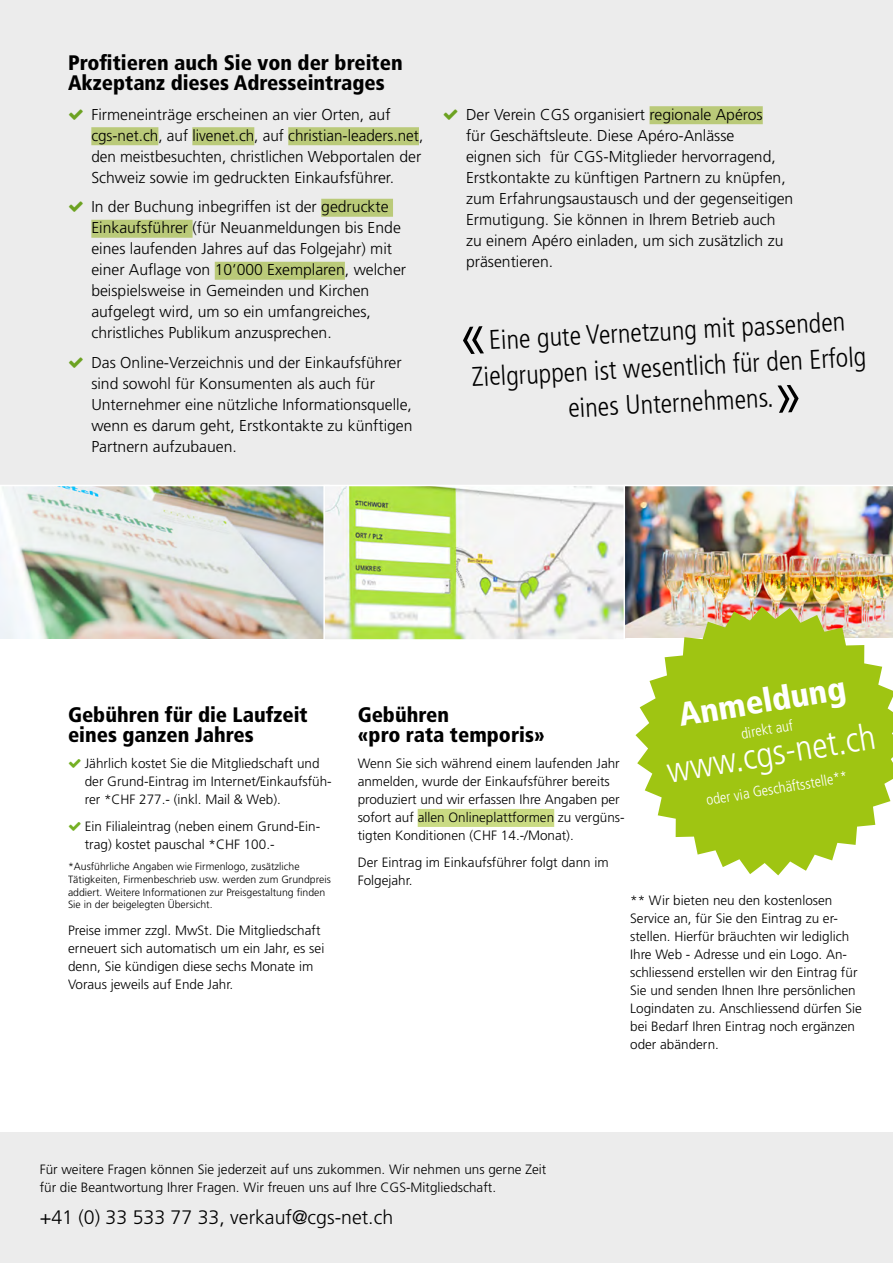
<style>
.page{position:relative;width:893px;height:1263px;background:#fff}
.page>*{position:absolute;margin:0;border:0;box-sizing:border-box;transform-origin:0 0}
.t1{font:300 condensed 36px "Frutiger";color:#fff}
.t2{font:900 condensed 33px "Frutiger";color:#fff}
.t3{font:300 condensed 27px/36px "Frutiger";color:#000;text-align:center}
.t4{font:900 condensed 21px/20.2px "Frutiger";color:#000}
.t5{font:300 19.5px "Frutiger";color:#000}
.t6{font:300 15.75px/21px "Frutiger";color:#000}
.t7{font:300 condensed 15px "Frutiger";color:#fff}
.t8{font:300 13.5px/18px "Frutiger";color:#000}
.t9{font:300 10.5px/12.8px "Frutiger";color:#000}
</style>
<div class="page">
<div style="left:0;top:0;width:893px;height:595px;background:#ececec"></div>
<div style="left:0;top:1132px;width:893px;height:131px;background:#ececec"></div>
<div style="left:91px;top:127px;width:67px;height:18px;background:#baca79"></div>
<div style="left:192px;top:127px;width:62px;height:18px;background:#baca79"></div>
<div style="left:288px;top:127px;width:131px;height:18px;background:#baca79"></div>
<div style="left:321px;top:199px;width:72px;height:18px;background:#baca79"></div>
<div style="left:91px;top:220px;width:102px;height:18px;background:#baca79"></div>
<div style="left:215px;top:262px;width:130px;height:18px;background:#baca79"></div>
<div style="left:649px;top:106px;width:114px;height:18px;background:#baca79"></div>
<div style="left:418px;top:809px;width:136px;height:18px;background:#cadb83"></div>
<img style="left:0;top:485px;width:67px;height:154px">
<img style="left:67px;top:485px;width:826px;height:155px">
<svg style="left:635px;top:607px;width:258px;height:268px;fill:#9fc512"></svg>
<h3 class="t4" style="left:68px;top:52px;width:336px">Profitieren auch Sie von der breiten<br>Akzeptanz dieses Adresseintrages</h3>
<p class="t6" style="left:91px;top:104px;width:333px">Firmeneinträge erscheinen an vier Orten, auf cgs-net.ch, auf livenet.ch, auf christian-leaders.net, den meistbesuchten, christlichen Webportalen der Schweiz sowie im gedruckten Einkaufsführer.</p>
<p class="t6" style="left:91px;top:197px;width:316px">In der Buchung inbegriffen ist der gedruckte Einkaufsführer (für Neuanmeldungen bis Ende eines laufenden Jahres auf das Folgejahr) mit einer Auflage von 10‘000 Exemplaren, welcher beispielsweise in Gemeinden und Kirchen aufgelegt wird, um so ein umfangreiches, christliches Publikum anzusprechen.</p>
<p class="t6" style="left:91px;top:352px;width:323px">Das Online-Verzeichnis und der Einkaufsführer sind sowohl für Konsumenten als auch für Unternehmer eine nützliche Informationsquelle, wenn es darum geht, Erstkontakte zu künftigen Partnern aufzubauen.</p>
<p class="t6" style="left:466px;top:104px;width:329px">Der Verein CGS organisiert regionale Apéros<br>für Geschäftsleute. Diese Apéro-Anlässe<br>eignen sich für CGS-Mitglieder hervorragend, Erstkontakte zu künftigen Partnern zu knüpfen, zum Erfahrungsaustausch und der gegenseitigen Ermutigung. Sie können in Ihrem Betrieb auch zu einem Apéro einladen, um sich zusätzlich zu präsentieren.</p>
<h3 class="t3" style="left:469px;top:324px;width:396px;rotate:-3deg">Eine gute Vernetzung mit passenden<br>Zielgruppen ist wesentlich für den Erfolg eines Unternehmens.</h3>
<h3 class="t4" style="left:68px;top:704px;width:241px">Gebühren für die Laufzeit eines ganzen Jahres</h3>
<p class="t8" style="left:85px;top:755px;width:249px">Jährlich kostet Sie die Mitgliedschaft und der Grund-Eintrag im Internet/Einkaufsfüh&shy;rer *CHF 277.- (inkl. Mail &amp; Web).</p>
<p class="t8" style="left:85px;top:817px;width:237px">Ein Filialeintrag (neben einem Grund-Ein&shy;trag) kostet pauschal *CHF 100.-</p>
<p class="t9" style="left:68px;top:860px;width:264px">*Ausführliche Angaben wie Firmenlogo, zusätzliche Tätigkeiten, Firmenbeschrieb usw. werden zum Grundpreis addiert. Weitere Informationen zur Preisgestaltung finden Sie in der beigelegten Übersicht.</p>
<p class="t8" style="left:68px;top:921px;width:258px">Preise immer zzgl. MwSt. Die Mitgliedschaft erneuert sich automatisch um ein Jahr, es sei denn, Sie kündigen diese sechs Monate im Voraus jeweils auf Ende Jahr.</p>
<h3 class="t4" style="left:358px;top:704px;width:189px">Gebühren<br>«pro rata temporis»</h3>
<p class="t8" style="left:358px;top:755px;width:269px">Wenn Sie sich während einem laufenden Jahr anmelden, wurde der Einkaufsführer bereits produziert und wir erfassen Ihre Angaben per sofort auf allen Onlineplattformen zu vergüns&shy;tigten Konditionen (CHF 14.-/Monat).</p>
<p class="t8" style="left:358px;top:853px;width:253px">Der Eintrag im Einkaufsführer folgt dann im<br>Folgejahr.</p>
<h2 class="t2" style="left:676px;top:695px;width:170px;rotate:-9deg">Anmeldung</h2>
<p class="t7" style="left:740px;top:725px;width:54px;rotate:-10deg">direkt auf</p>
<h1 class="t1" style="left:664px;top:749px;width:212px;rotate:-9deg">www.cgs-net.ch</h1>
<p class="t7" style="left:705px;top:792px;width:145px;rotate:-10deg">oder via Geschäftsstelle**</p>
<p class="t8" style="left:630px;top:891px;width:233px">** Wir bieten neu den kostenlosen Service an, für Sie den Eintrag zu er&shy;stellen. Hierfür bräuchten wir lediglich Ihre Web - Adresse und ein Logo. An&shy;schliessend erstellen wir den Eintrag für Sie und senden Ihnen Ihre persönlichen Logindaten zu. Anschliessend dürfen Sie bei Bedarf Ihren Eintrag noch ergänzen oder abändern.</p>
<p class="t8" style="left:40px;top:1160px;width:508px">Für weitere Fragen können Sie jederzeit auf uns zukommen. Wir nehmen uns gerne Zeit für die Beantwortung Ihrer Fragen. Wir freuen uns auf Ihre CGS-Mitgliedschaft.</p>
<h3 class="t5" style="left:40px;top:1206px;width:355px">+41 (0) 33 533 77 33, verkauf@cgs-net.ch</h3>
</div>
